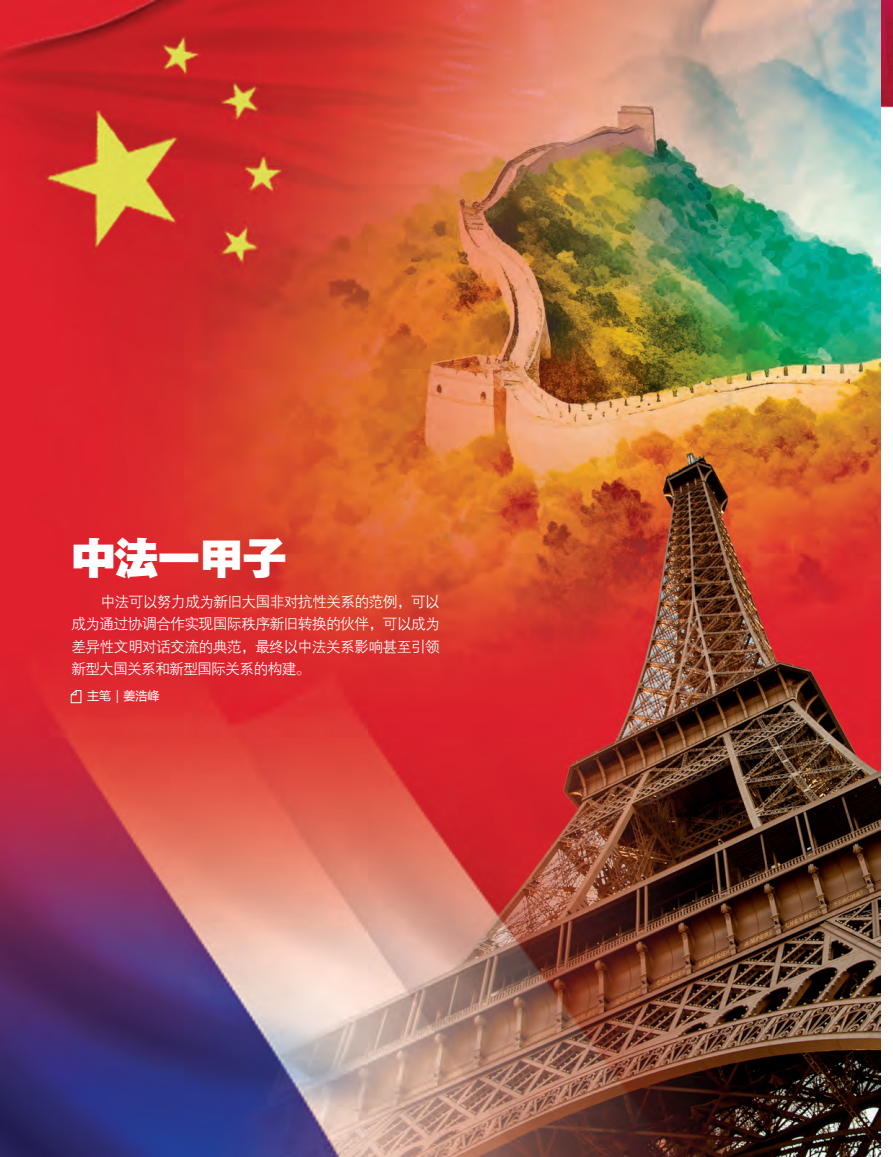
<style>
.page{position:relative;width:893px;height:1157px;background:#fff}
.page>*{position:absolute;margin:0;border:0;box-sizing:border-box;transform-origin:0 0}
.t1{font:45px "FZYDTHJW GB1 0";letter-spacing:-.05em;color:#fff}
.t2{font:15px/22.5px "FZZDXJW GB1 0";letter-spacing:-.055em;color:#fff;text-align:justify}
.t3{font:12px "Microsoft Ya Hei";color:#fff}
</style>
<div class="page">
<img style="left:0;top:0;width:880px;height:1157px">
<svg style="left:71px;top:690px;width:10px;height:13px"></svg>
<p class="t1" style="left:71px;top:534px;width:217px">中法一甲子</p>
<p class="t2" style="left:71px;top:590px;width:370px">　　中法可以努力成为新旧大国非对抗性关系的范例，可以成为通过协调合作实现国际秩序新旧转换的伙伴，可以成为差异性文明对话交流的典范，最终以中法关系影响甚至引领新型大国关系和新型国际关系的构建。</p>
<p class="t3" style="left:87px;top:688px;width:73px">主笔｜姜浩峰</p>
</div>
